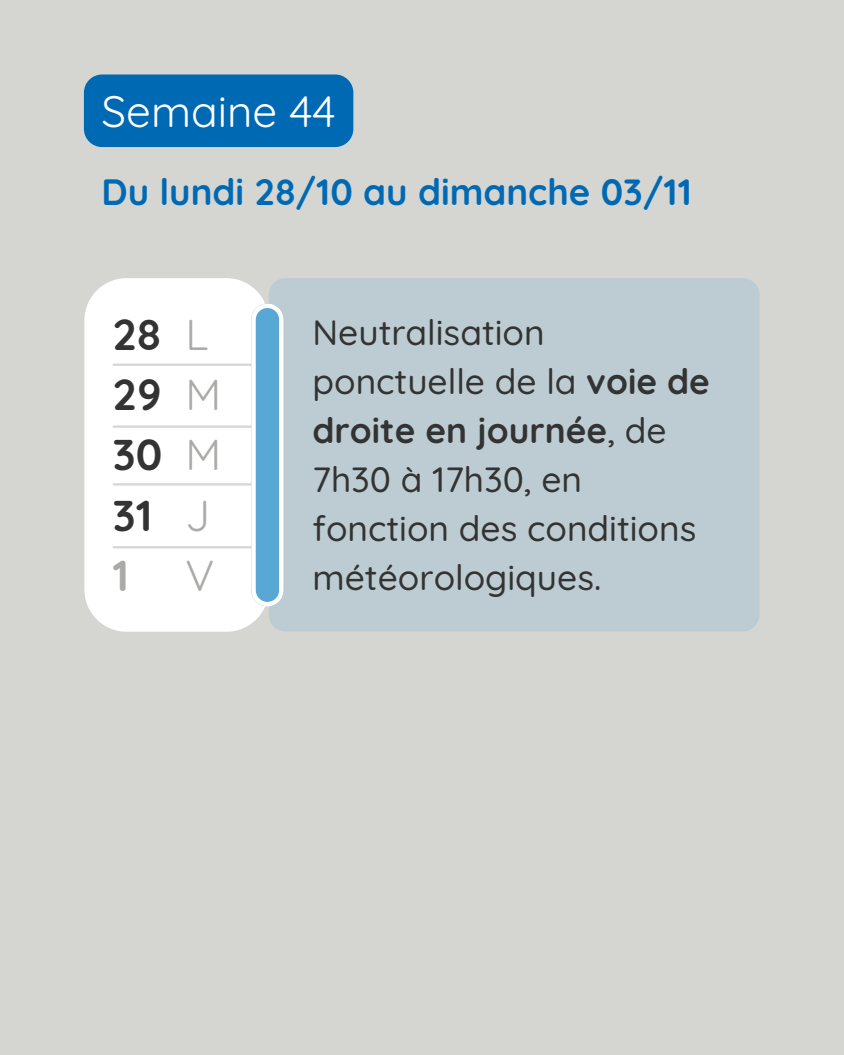
<style>
.page{position:relative;width:844px;height:1055px;background:#d5d6d2}
.page>*{position:absolute;margin:0;border:0;box-sizing:border-box;transform-origin:0 0}
.t1{font:43.95px "Quicksand";color:#fff}
.t2{font:700 43.35px/60.2px "Quicksand";color:#333}
.t3{font:43.35px/60.2px "Quicksand";color:#aaaba8}
.t4{font:700 36.6px "Quicksand";color:#0069b4}
.t5{font:500 35.25px/48.9px "Quicksand";color:#333}
.s1{color:#aaaba8}
.s2{font-weight:700}
</style>
<div class="page">
<div style="left:84px;top:74px;width:269px;height:73px;background:#0069b4;border-radius:18px"></div>
<div style="left:84px;top:278px;width:185px;height:353px;background:#fff;border-radius:42px"></div>
<hr style="left:114px;top:363px;width:153px;height:3px;background:#d5d6d2">
<hr style="left:114px;top:425px;width:153px;height:3px;background:#d5d6d2">
<hr style="left:114px;top:483px;width:153px;height:2px;background:#d5d6d2">
<hr style="left:114px;top:546px;width:153px;height:2px;background:#d5d6d2">
<div style="left:269px;top:278px;width:490px;height:353px;background:#bcccd2;border-radius:17px"></div>
<svg style="left:251px;top:303px;width:33px;height:303px;background:#8bc1e0"></svg>
<h3 class="t1" style="left:101px;top:83px;width:236px">Semaine 44</h3>
<p class="t4" style="left:101px;top:168px;width:592px">Du lundi 28/10 au dimanche 03/11</p>
<h2 class="t2" style="left:113px;top:304px;width:51px">28<br>29<br>30<br>31<br><span class="s1">1</span></h2>
<h1 class="t3" style="left:185px;top:304px;width:37px">L<br>M<br>M<br>J<br>V</h1>
<p class="t5" style="left:312px;top:307px;width:399px">Neutralisation ponctuelle de la <span class="s2">voie de droite en journée</span>, de<br>7h30 à 17h30, en fonction des conditions météorologiques.</p>
</div>
